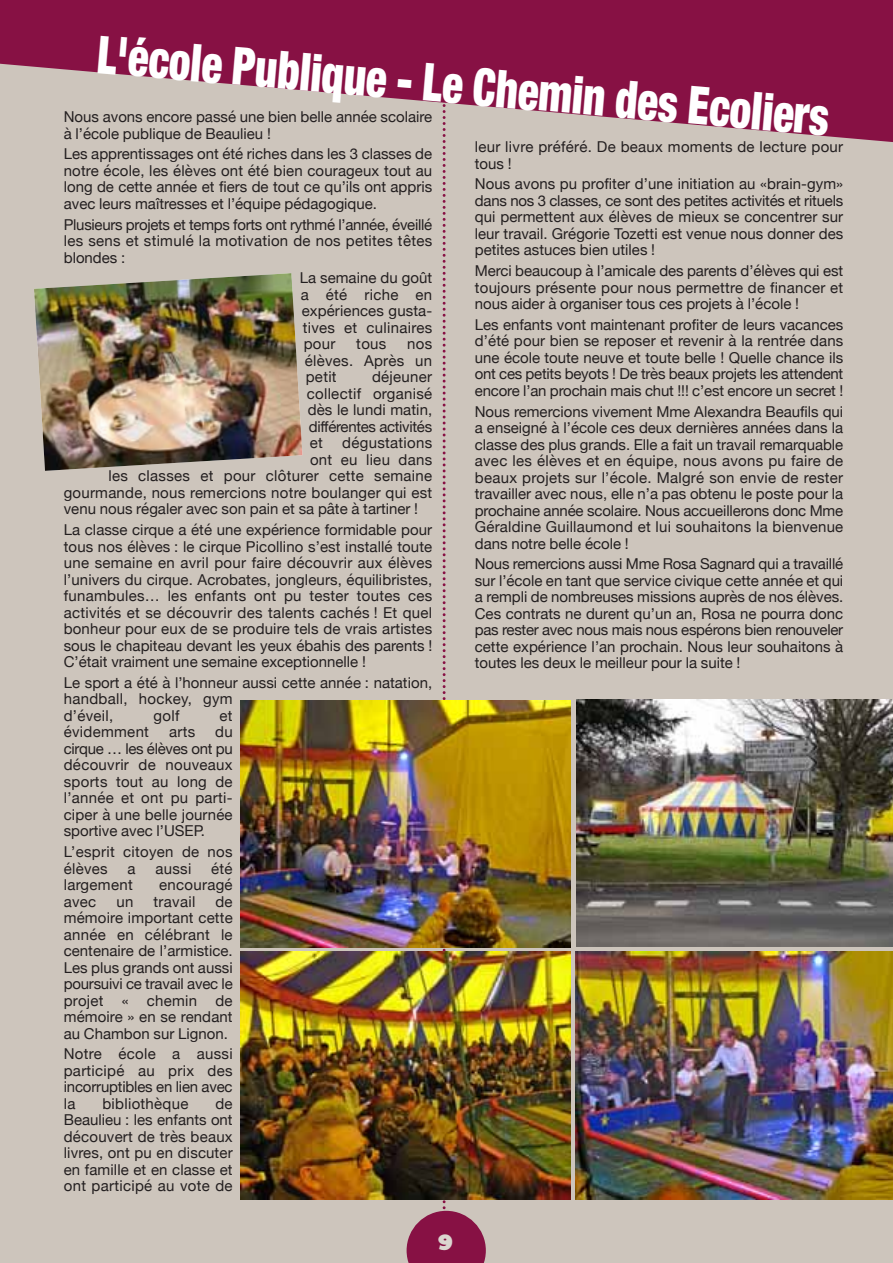
<style>
.page{position:relative;width:893px;height:1263px;background:#cdc5bc}
.page>*{position:absolute;margin:0;border:0;box-sizing:border-box;transform-origin:0 0}
.t1{font:900 condensed 52.5px "Helvetica Neue";color:#fff;scale:.82 1}
.t2{font:27px "Dokyo";color:#dbd6d0}
.t3{font:15px/16.5px "Helvetica Neue";letter-spacing:.005em;color:#231f20;text-align:justify}
</style>
<div class="page">
<svg style="left:0;top:0;width:893px;height:142px;fill:#871144"></svg>
<svg style="left:407px;top:92px;width:79px;height:1171px"></svg>
<img style="left:576px;top:699px;width:317px;height:248px">
<img style="left:240px;top:700px;width:330px;height:248px">
<img style="left:575px;top:952px;width:318px;height:247px">
<img style="left:240px;top:952px;width:330px;height:247px">
<img style="left:34px;top:273px;width:268px;height:198px">
<h1 class="t1" style="left:99px;top:35px;width:897px;rotate:5deg">L'école Publique - Le Chemin des Ecoliers</h1>
<p class="t3" style="left:64px;top:108px;width:370px">Nous avons encore passé une bien belle année scolaire à l’école publique de Beaulieu !</p>
<p class="t3" style="left:64px;top:145px;width:370px">Les apprentissages ont été riches dans les 3 classes de notre école, les élèves ont été bien courageux tout au long de cette année et fiers de tout ce qu’ils ont appris avec leurs maîtresses et l’équipe pédagogique.</p>
<p class="t3" style="left:64px;top:216px;width:370px">Plusieurs projets et temps forts ont rythmé l’année, éveillé les sens et stimulé la motivation de nos petites têtes blondes :</p>
<p class="t3" style="left:300px;top:269px;width:134px">La semaine du goût a été riche en expériences gusta&shy;tives et culinaires pour</p>
<p class="t3" style="left:475px;top:138px;width:370px">leur livre préféré. De beaux moments de lecture pour tous !</p>
<p class="t3" style="left:475px;top:175px;width:370px">Nous avons pu profiter d’une initiation au «brain-gym» dans nos 3 classes, ce sont des petites activités et rituels qui permettent aux élèves de mieux se concentrer sur leur travail. Grégorie Tozetti est venue nous donner des petites astuces bien utiles !</p>
<p class="t3" style="left:475px;top:262px;width:370px">Merci beaucoup à l’amicale des parents d’élèves qui est toujours présente pour nous permettre de financer et nous aider à organiser tous ces projets à l’école !</p>
<p class="t3" style="left:475px;top:316px;width:370px">Les enfants vont maintenant profiter de leurs vacances d’été pour bien se reposer et revenir à la rentrée dans une école toute neuve et toute belle ! Quelle chance ils ont ces petits beyots ! De très beaux projets les attendent encore l’an prochain mais chut !!! c’est encore un secret !</p>
<p class="t3" style="left:475px;top:403px;width:370px">Nous remercions vivement Mme Alexandra Beaufils qui a enseigné à l’école ces deux dernières années dans la classe des plus grands. Elle a fait un travail remarquable avec les élèves et en équipe, nous avons pu faire de beaux projets sur l’école. Malgré son envie de rester travailler avec nous, elle n’a pas obtenu le poste pour la prochaine année scolaire. Nous accueillerons donc Mme Géraldine Guillaumond et lui souhaitons la bienvenue dans notre belle école !</p>
<p class="t3" style="left:475px;top:555px;width:370px">Nous remercions aussi Mme Rosa Sagnard qui a travaillé sur l’école en tant que service civique cette année et qui a rempli de nombreuses missions auprès de nos élèves.<br>Ces contrats ne durent qu’un an, Rosa ne pourra donc pas rester avec nous mais nous espérons bien renouveler cette expérience l’an prochain. Nous leur souhaitons à toutes les deux le meilleur pour la suite !</p>
<p class="t3" style="left:356px;top:335px;width:32px">tous</p>
<p class="t3" style="left:305px;top:335px;width:129px;text-indent:102px">nos élèves. Après un petit</p>
<p class="t3" style="left:307px;top:368px;width:127px;text-indent:65px">déjeuner collectif organisé dès le lundi matin, différentes activités et</p>
<p class="t3" style="left:342px;top:434px;width:91px">dégustations</p>
<p class="t3" style="left:310px;top:451px;width:124px">ont eu lieu dans</p>
<p class="t3" style="left:108px;top:467px;width:325px">les classes et pour clôturer cette semaine</p>
<p class="t3" style="left:64px;top:484px;width:370px">gourmande, nous remercions notre boulanger qui est</p>
<p class="t3" style="left:64px;top:500px;width:356px">venu nous régaler avec son pain et sa pâte à tartiner !</p>
<p class="t3" style="left:64px;top:521px;width:370px">La classe cirque a été une expérience formidable pour tous nos élèves : le cirque Picollino s’est installé toute une semaine en avril pour faire découvrir aux élèves l’univers du cirque. Acrobates, jongleurs, équilibristes, funambules… les enfants ont pu tester toutes ces activités et se découvrir des talents cachés ! Et quel bonheur pour eux de se produire tels de vrais artistes sous le chapiteau devant les yeux ébahis des parents !<br>C’était vraiment une semaine exceptionnelle !</p>
<p class="t3" style="left:64px;top:674px;width:370px;text-align:left">Le sport a été à l’honneur aussi cette année : natation, handball, hockey, gym<br>d’éveil,</p>
<p class="t3" style="left:154px;top:707px;width:27px">golf</p>
<p class="t3" style="left:220px;top:707px;width:15px">et</p>
<p class="t3" style="left:64px;top:723px;width:87px">évidemment</p>
<p class="t3" style="left:169px;top:723px;width:28px">arts</p>
<p class="t3" style="left:64px;top:723px;width:170px;text-indent:151px">du cirque … les élèves ont pu découvrir de nouveaux sports tout au long de l’année et ont pu parti&shy;ciper à une belle journée sportive avec l’USEP.</p>
<p class="t3" style="left:64px;top:843px;width:170px">L’esprit citoyen de nos élèves</p>
<p class="t3" style="left:128px;top:860px;width:10px">a</p>
<p class="t3" style="left:155px;top:860px;width:37px">aussi</p>
<p class="t3" style="left:211px;top:860px;width:23px">été</p>
<p class="t3" style="left:64px;top:876px;width:70px">largement</p>
<p class="t3" style="left:159px;top:876px;width:75px">encouragé</p>
<p class="t3" style="left:64px;top:893px;width:34px">avec</p>
<p class="t3" style="left:116px;top:893px;width:18px">un</p>
<p class="t3" style="left:154px;top:893px;width:43px">travail</p>
<p class="t3" style="left:64px;top:893px;width:170px;text-indent:152px">de mémoire important cette année en célébrant le centenaire de l’armistice.<br>Les plus grands ont aussi poursuivi ce travail avec le projet « chemin de mémoire » en se rendant au Chambon sur Lignon.</p>
<p class="t3" style="left:64px;top:1045px;width:170px">Notre école a aussi participé au prix des incorruptibles en lien avec la</p>
<p class="t3" style="left:102px;top:1095px;width:88px">bibliothèque</p>
<p class="t3" style="left:64px;top:1095px;width:170px;text-indent:152px">de Beaulieu : les enfants ont découvert de très beaux livres, ont pu en discuter en famille et en classe et ont participé au vote de</p>
<h2 class="t2" style="left:438px;top:1225px;width:17px">9</h2>
</div>
